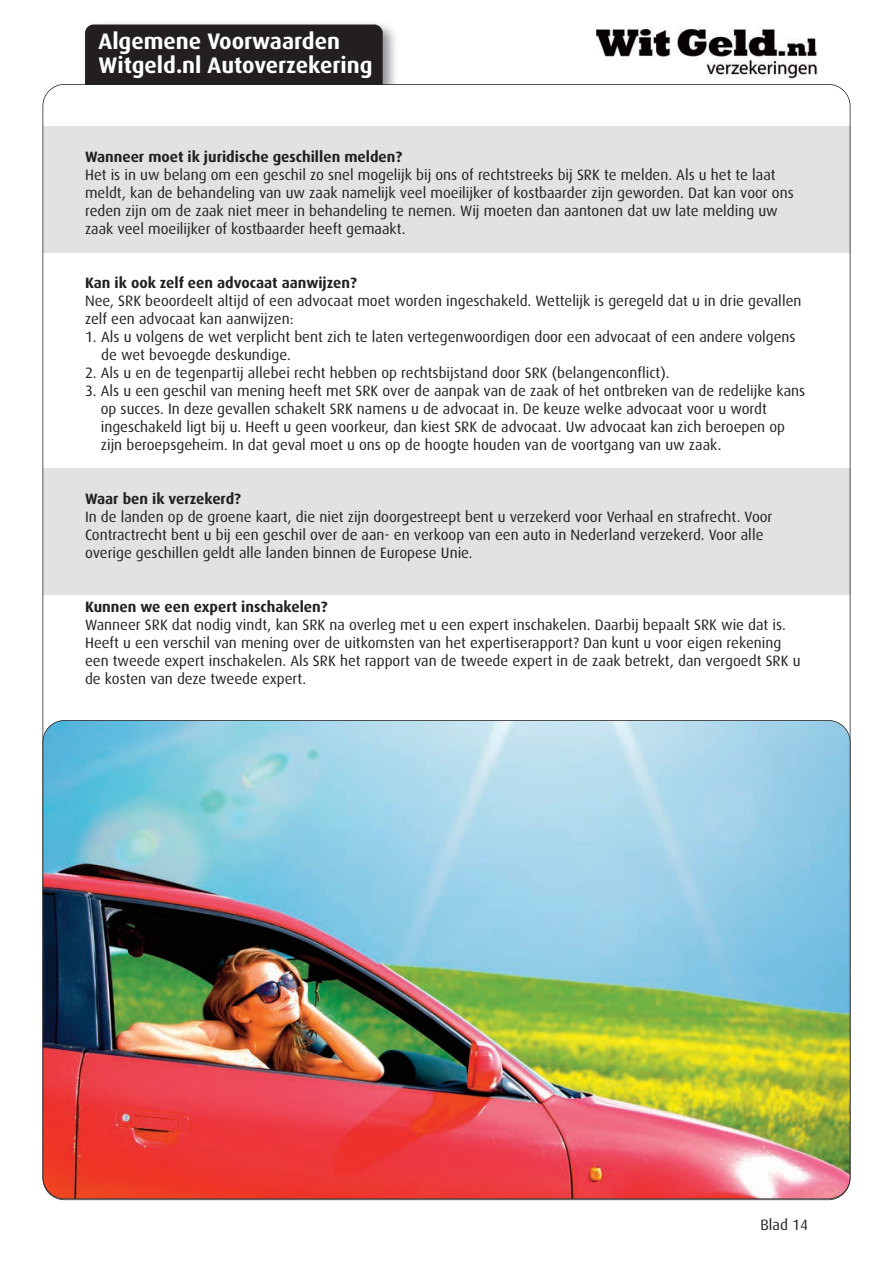
<style>
.page{position:relative;width:893px;height:1263px;background:#fff}
.page>*{position:absolute;margin:0;border:0;box-sizing:border-box;transform-origin:0 0}
.t1{font:700 22.5px/24px "Dax";color:#fff}
.t2{font:15px/18px "Dax";color:#231f20}
.t3{font:700 15px "Dax";color:#231f20}
</style>
<div class="page">
<div style="left:43px;top:126px;width:807px;height:126px;background:#e1e2e4"></div>
<div style="left:43px;top:468px;width:807px;height:126px;background:#e1e2e4"></div>
<img style="left:85px;top:24px;width:310px;height:60px">
<div style="left:85px;top:25px;width:298px;height:80px;background:#231f20;border-radius:9px"></div>
<img style="left:597px;top:27px;width:220px;height:51px">
<div style="left:71px;top:85px;width:330px;height:41px;background:#fff"></div>
<img style="left:43px;top:720px;width:807px;height:479px;border-radius:22px">
<h1 class="t1" style="left:99px;top:30px;width:276px">Algemene Voorwaarden<br>Witgeld.nl Autoverzekering</h1>
<p class="t3" style="left:85px;top:150px;width:319px">Wanneer moet ik juridische geschillen melden?</p>
<p class="t2" style="left:85px;top:167px;width:710px">Het is in uw belang om een geschil zo snel mogelijk bij ons of rechtstreeks bij SRK te melden. Als u het te laat meldt, kan de behandeling van uw zaak namelijk veel moeilijker of kostbaarder zijn geworden. Dat kan voor ons reden zijn om de zaak niet meer in behandeling te nemen. Wij moeten dan aantonen dat uw late melding uw zaak veel moeilijker of kostbaarder heeft gemaakt.</p>
<p class="t3" style="left:85px;top:276px;width:273px">Kan ik ook zelf een advocaat aanwijzen?</p>
<p class="t2" style="left:85px;top:293px;width:718px">Nee, SRK beoordeelt altijd of een advocaat moet worden ingeschakeld. Wettelijk is geregeld dat u in drie gevallen zelf een advocaat kan aanwijzen:</p>
<p class="t2" style="left:101px;top:329px;width:696px;text-indent:-16px">1. Als u volgens de wet verplicht bent zich te laten vertegenwoordigen door een advocaat of een andere volgens de wet bevoegde deskundige.</p>
<p class="t2" style="left:85px;top:365px;width:586px">2. Als u en de tegenpartij allebei recht hebben op rechtsbijstand door SRK (belangenconflict).</p>
<p class="t2" style="left:101px;top:383px;width:706px;text-indent:-16px">3. Als u een geschil van mening heeft met SRK over de aanpak van de zaak of het ontbreken van de redelijke kans op succes. In deze gevallen schakelt SRK namens u de advocaat in. De keuze welke advocaat voor u wordt ingeschakeld ligt bij u. Heeft u geen voorkeur, dan kiest SRK de advocaat. Uw advocaat kan zich beroepen op zijn beroepsgeheim. In dat geval moet u ons op de hoogte houden van de voortgang van uw zaak.</p>
<p class="t3" style="left:85px;top:492px;width:157px">Waar ben ik verzekerd?</p>
<p class="t2" style="left:85px;top:509px;width:689px">In de landen op de groene kaart, die niet zijn doorgestreept bent u verzekerd voor Verhaal en strafrecht. Voor<br>Contractrecht bent u bij een geschil over de aan- en verkoop van een auto in Nederland verzekerd. Voor alle overige geschillen geldt alle landen binnen de Europese Unie.</p>
<p class="t3" style="left:85px;top:600px;width:244px">Kunnen we een expert inschakelen?</p>
<p class="t2" style="left:85px;top:617px;width:717px">Wanneer SRK dat nodig vindt, kan SRK na overleg met u een expert inschakelen. Daarbij bepaalt SRK wie dat is.<br>Heeft u een verschil van mening over de uitkomsten van het expertiserapport? Dan kunt u voor eigen rekening een tweede expert inschakelen. Als SRK het rapport van de tweede expert in de zaak betrekt, dan vergoedt SRK u de kosten van deze tweede expert.</p>
<p class="t2" style="left:760px;top:1217px;width:49px">Blad 14</p>
</div>
